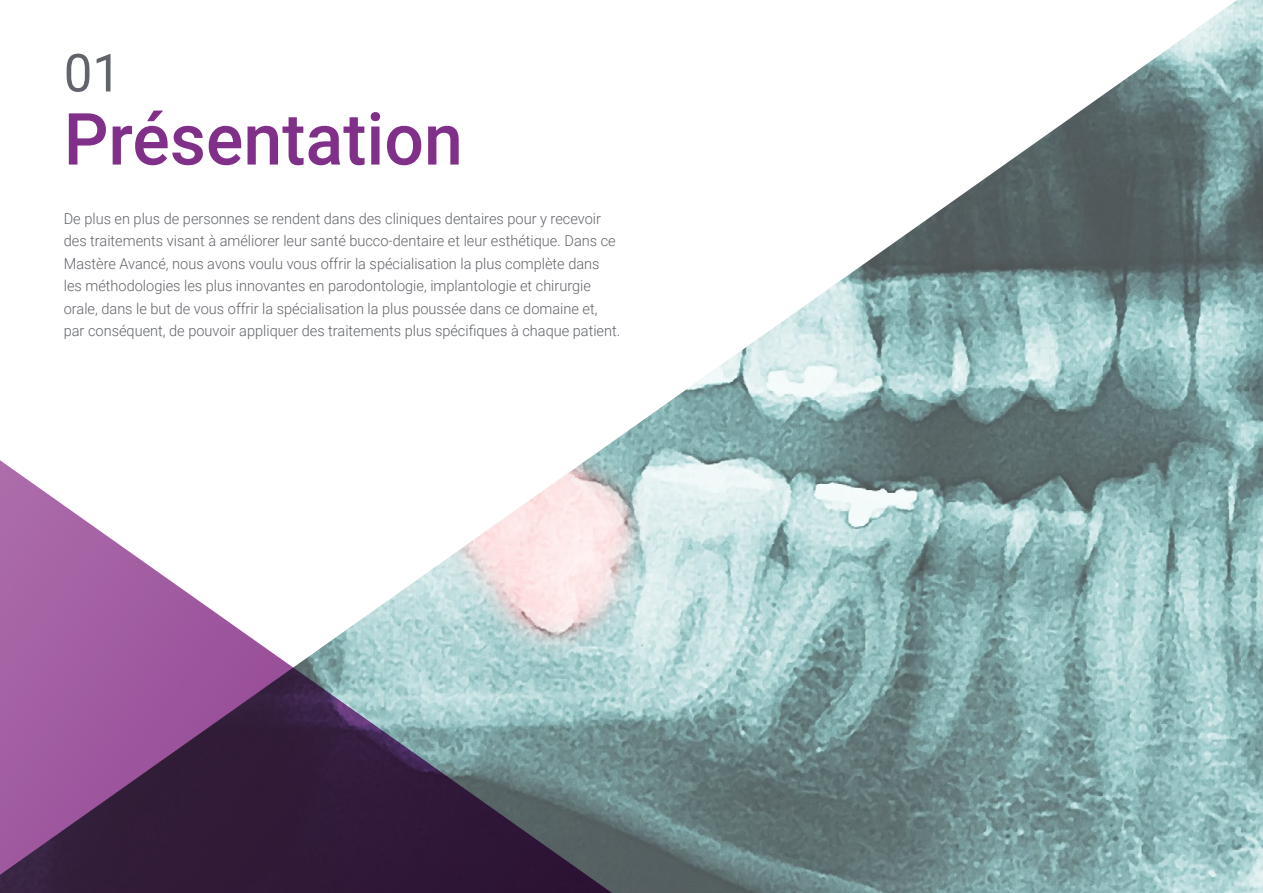
<style>
.page{position:relative;width:1263px;height:893px;background:#fff}
.page>*{position:absolute;margin:0;border:0;box-sizing:border-box;transform-origin:0 0}
.t1{font:500 72px "Roboto";color:#813089}
.t2{font:52.5px "Roboto";color:#61646a}
.t3{font:300 15px/22.5px "Roboto";color:#61646a}
</style>
<div class="page">
<img style="left:607px;top:0;width:656px;height:893px">
<svg style="left:0;top:446px;width:642px;height:447px"></svg>
<h2 class="t2" style="left:64px;top:36px;width:59px">01</h2>
<h1 class="t1" style="left:64px;top:89px;width:401px">Présentation</h1>
<p class="t3" style="left:64px;top:207px;width:558px">De plus en plus de personnes se rendent dans des cliniques dentaires pour y recevoir des traitements visant à améliorer leur santé bucco-dentaire et leur esthétique. Dans ce Mastère Avancé, nous avons voulu vous offrir la spécialisation la plus complète dans les méthodologies les plus innovantes en parodontologie, implantologie et chirurgie orale, dans le but de vous offrir la spécialisation la plus poussée dans ce domaine et, par conséquent, de pouvoir appliquer des traitements plus spécifiques à chaque patient.</p>
</div>
